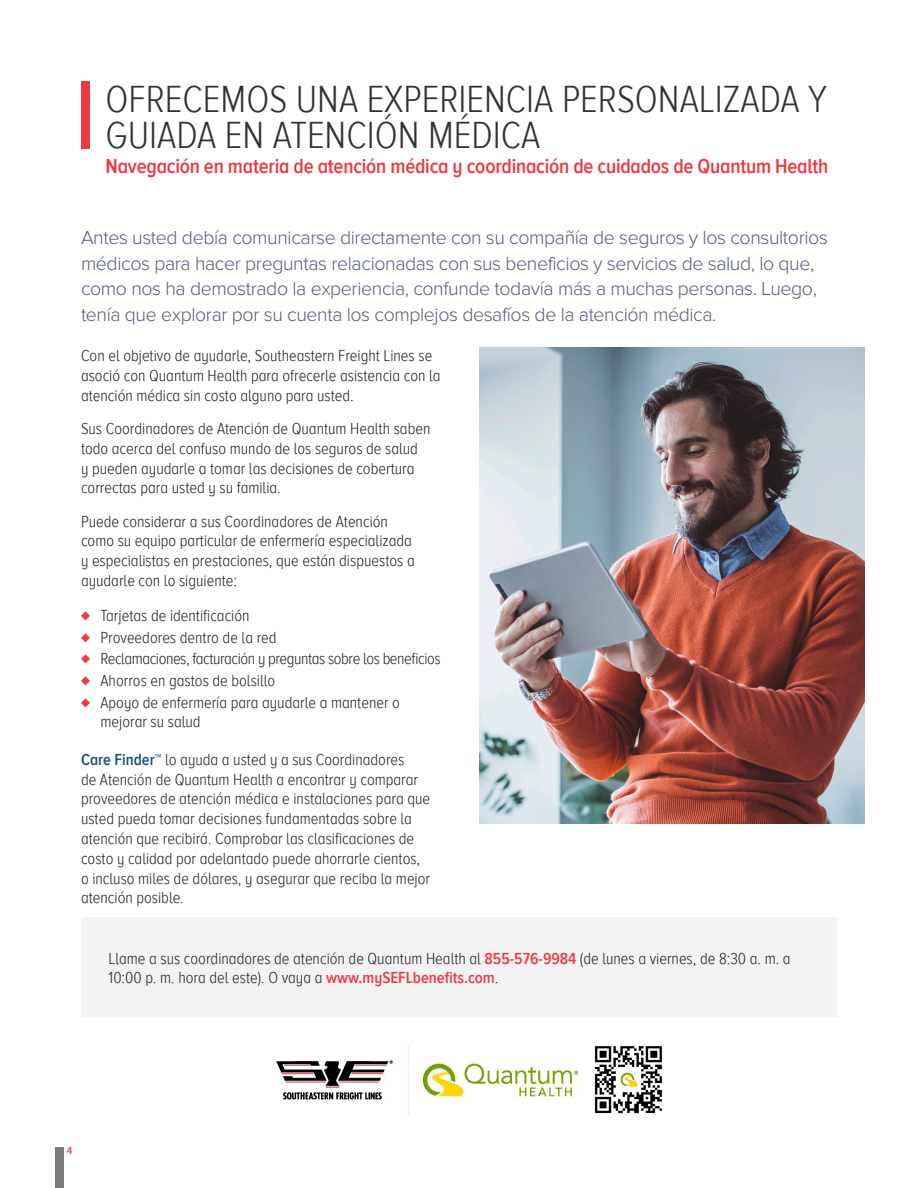
<style>
.page{position:relative;width:918px;height:1188px;background:#fff}
.page>*{position:absolute;margin:0;border:0;box-sizing:border-box;transform-origin:0 0}
.t1{font:300 39px/36px "Proxima Nova A Cond";color:#323333}
.t2{font:600 21px "Proxima Nova A Cond";letter-spacing:-.01em;color:#ee3a41}
.t3{font:300 19.5px/25.5px "Proxima Nova";letter-spacing:-.02em;color:#545c7e}
.t4{font:300 16.5px/19.8px "Proxima Nova A Cond";color:#231f20}
.t5{font:300 16.5px "Proxima Nova A Cond";letter-spacing:-.025em;color:#231f20}
.t6{font:600 10.5px "Proxima Nova A Cond";color:#ee3a41}
.s1{font-size:18px;color:#ee3a41}
.s2{font-weight:600;color:#1a5071}
.s3{font-weight:600;color:#ee3a41}
</style>
<div class="page">
<div style="left:55px;top:1148px;width:9px;height:40px;background:#7b7b7b"></div>
<div style="left:81px;top:917px;width:756px;height:100px;background:#f3f3f3"></div>
<div style="left:81px;top:81px;width:9px;height:67px;background:#ee3a41"></div>
<img style="left:479px;top:348px;width:385px;height:475px">
<hr style="left:917px;top:393px;width:1px;height:54px;background:#ee3a41">
<img style="left:276px;top:1046px;width:303px;height:68px">
<img style="left:594px;top:1046px;width:69px;height:68px">
<p class="t1" style="left:106px;top:82px;width:723px">OFRECEMOS UNA EXPERIENCIA PERSONALIZADA Y<br>GUIADA EN ATENCIÓN MÉDICA</p>
<p class="t2" style="left:106px;top:154px;width:724px">Navegación en materia de atención médica y coordinación de cuidados de Quantum Health</p>
<p class="t3" style="left:81px;top:225px;width:748px">Antes usted debía comunicarse directamente con su compañía de seguros y los consultorios médicos para hacer preguntas relacionadas con sus beneficios y servicios de salud, lo que, como nos ha demostrado la experiencia, confunde todavía más a muchas personas. Luego, tenía que explorar por su cuenta los complejos desafíos de la atención médica.</p>
<p class="t4" style="left:81px;top:346px;width:361px">Con el objetivo de ayudarle, Southeastern Freight Lines se asoció con Quantum Health para ofrecerle asistencia con la atención médica sin costo alguno para usted.</p>
<p class="t4" style="left:81px;top:419px;width:351px">Sus Coordinadores de Atención de Quantum Health saben todo acerca del confuso mundo de los seguros de salud<br>y pueden ayudarle a tomar las decisiones de cobertura correctas para usted y su familia.</p>
<p class="t4" style="left:81px;top:512px;width:335px">Puede considerar a sus Coordinadores de Atención como su equipo particular de enfermería especializada y especialistas en prestaciones, que están dispuestos a ayudarle con lo siguiente:</p>
<p class="t4" style="left:81px;top:606px;width:170px"><span class="s1">♦</span> Tarjetas de identificación</p>
<p class="t4" style="left:81px;top:628px;width:197px"><span class="s1">♦</span> Proveedores dentro de la red</p>
<p class="t5" style="left:81px;top:650px;width:361px"><span class="s1">♦</span> Reclamaciones, facturación y preguntas sobre los beneficios</p>
<p class="t4" style="left:81px;top:671px;width:196px"><span class="s1">♦</span> Ahorros en gastos de bolsillo</p>
<p class="t4" style="left:100px;top:692px;width:301px;text-indent:-20px"><span class="s1">♦</span> Apoyo de enfermería para ayudarle a mantener o mejorar su salud</p>
<p class="t4" style="left:81px;top:750px;width:351px"><span class="s2">Care Finder™</span> lo ayuda a usted y a sus Coordinadores<br>de Atención de Quantum Health a encontrar y comparar proveedores de atención médica e instalaciones para que usted pueda tomar decisiones fundamentadas sobre la atención que recibirá. Comprobar las clasificaciones de costo y calidad por adelantado puede ahorrarle cientos, o incluso miles de dólares, y asegurar que reciba la mejor atención posible.</p>
<p class="t4" style="left:109px;top:949px;width:684px">Llame a sus coordinadores de atención de Quantum Health al <span class="s3">855-576-9984</span> (de lunes a viernes, de 8:30 a. m. a<br>10:00 p. m. hora del este). O vaya a <span class="s3">www.mySEFLbenefits.com</span>.</p>
<p class="t6" style="left:67px;top:1145px;width:7px">4</p>
</div>
